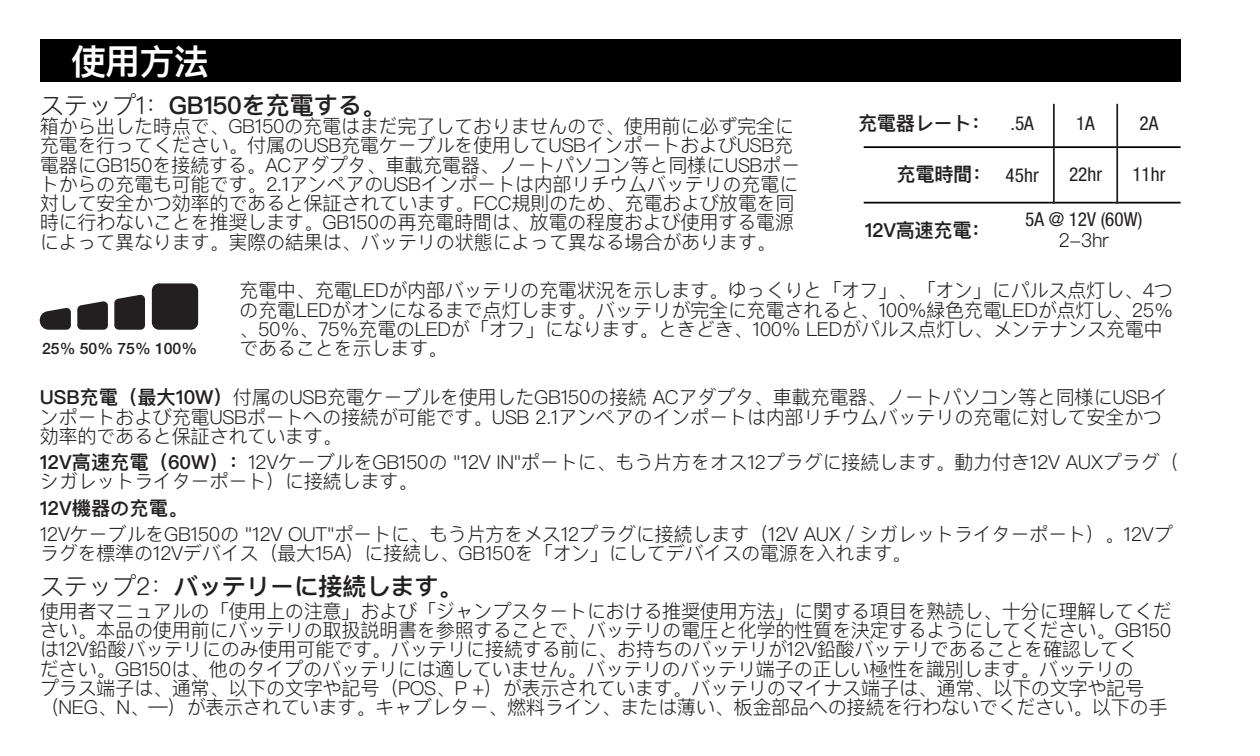
<style>
.page{position:relative;width:1260px;height:756px;background:#fff}
.page>*{position:absolute;margin:0;border:0;box-sizing:border-box;transform-origin:0 0}
.t1{font:600 35px "Ping Fang SC";color:#fff}
.NOCO_HN_Cond-Text{font:600 24.5px "Ping Fang SC";letter-spacing:-.02em;color:#231f20}
.NOCO_HN_Cond-Text-2{font:300 19.25px/19.2px "Ping Fang SC";letter-spacing:-.02em;color:#231f20}
.NOCO_HN_Cond-Text-3{font:condensed 19.25px "Helvetica Neue LTW1 G";color:#231f20}
.NOCO_HN_Cond-Text-4{font:600 19.25px "Ping Fang SC";letter-spacing:-.02em;color:#231f20}
.NOCO_HN_Cond-Text-5{font:600 19.25px "Ping Fang SC";color:#231f20}
.t2{font:500 15.75px "Helvetica Neue LT Std";color:#231f20}
.s1{font-weight:300}
.s2{font-weight:600}
</style>
<div class="page">
<div style="left:40px;top:40px;width:1141px;height:42px;background:#000"></div>
<div style="left:152px;top:283px;width:46px;height:47px;background:#231f20;border-radius:7px"></div>
<svg style="left:114px;top:294px;width:31px;height:36px"></svg>
<svg style="left:77px;top:301px;width:31px;height:29px"></svg>
<svg style="left:39px;top:308px;width:32px;height:22px"></svg>
<hr style="left:864px;top:146px;width:317px;height:2px;background:#000">
<hr style="left:864px;top:202px;width:317px;height:2px;background:#000">
<hr style="left:1053px;top:104px;width:2px;height:100px;background:#231f20">
<hr style="left:1116px;top:104px;width:2px;height:100px;background:#231f20">
<p class="t1" style="left:71px;top:40px;width:139px">使用方法</p>
<p class="NOCO_HN_Cond-Text" style="left:40px;top:90px;width:348px"><span class="s1">ステップ1：</span>GB150を充電する。</p>
<p class="NOCO_HN_Cond-Text-2" style="left:40px;top:116px;width:762px">箱から出した時点で、GB150の充電はまだ完了しておりませんので、使用前に必ず完全に充電を行ってください。付属のUSB充電ケーブルを使用してUSBインポートおよびUSB充電器にGB150を接続する。ACアダプタ、車載充電器、ノートパソコン等と同様にUSBポートからの充電も可能です。2.1アンペアのUSBインポートは内部リチウムバッテリの充電に対して安全かつ効率的であると保証されています。FCC規則のため、充電および放電を同時に行わないことを推奨します。GB150の再充電時間は、放電の程度および使用する電源によって異なります。実際の結果は、バッテリの状態によって異なる場合があります。</p>
<p class="NOCO_HN_Cond-Text-2" style="left:239px;top:281px;width:936px">充電中、充電LEDが内部バッテリの充電状況を示します。ゆっくりと「オフ」、「オン」にパルス点灯し、4つの充電LEDがオンになるまで点灯します。バッテリが完全に充電されると、100%緑色充電LEDが点灯し、25％、50％、75％充電のLEDが「オフ」になります。ときどき、100% LEDがパルス点灯し、メンテナンス充電中であることを示します。</p>
<p class="NOCO_HN_Cond-Text-4" style="left:858px;top:112px;width:134px">充電器レート：</p>
<p class="NOCO_HN_Cond-Text-3" style="left:1140px;top:112px;width:20px">2A</p>
<p class="NOCO_HN_Cond-Text-3" style="left:1010px;top:112px;width:25px">.5A</p>
<p class="NOCO_HN_Cond-Text-3" style="left:1076px;top:112px;width:20px">1A</p>
<p class="NOCO_HN_Cond-Text-4" style="left:897px;top:163px;width:96px">充電時間：</p>
<p class="NOCO_HN_Cond-Text-4" style="left:865px;top:218px;width:127px">12V高速充電：</p>
<p class="NOCO_HN_Cond-Text-3" style="left:1069px;top:163px;width:35px">22hr</p>
<p class="NOCO_HN_Cond-Text-3" style="left:1132px;top:163px;width:35px">11hr</p>
<p class="NOCO_HN_Cond-Text-3" style="left:1006px;top:164px;width:35px">45hr</p>
<p class="NOCO_HN_Cond-Text-3" style="left:1025px;top:208px;width:119px">5A @ 12V (60W)</p>
<p class="NOCO_HN_Cond-Text-2" style="left:1058px;top:230px;width:52px">2-3hr</p>
<p class="t2" style="left:42px;top:339px;width:156px">25% 50% 75% 100%</p>
<p class="NOCO_HN_Cond-Text-2" style="left:40px;top:388px;width:1131px"><span class="s2">USB充電（最大10W）</span>付属のUSB充電ケーブルを使用したGB150の接続 ACアダプタ、車載充電器、ノートパソコン等と同様にUSBインポートおよび充電USBポートへの接続が可能です。USB 2.1アンペアのインポートは内部リチウムバッテリの充電に対して安全かつ効率的であると保証されています。</p>
<p class="NOCO_HN_Cond-Text-2" style="left:40px;top:452px;width:1140px"><span class="s2">12V高速充電（60W）：</span>12VケーブルをGB150の "12V IN"ポートに、もう片方をオス12プラグに接続します。動力付き12V AUXプラグ（シガレットライターポート）に接続します。</p>
<p class="NOCO_HN_Cond-Text-5" style="left:40px;top:496px;width:149px">12V機器の充電。</p>
<p class="NOCO_HN_Cond-Text-2" style="left:40px;top:524px;width:1135px">12VケーブルをGB150の "12V OUT"ポートに、もう片方をメス12プラグに接続します（12V AUX／シガレットライターポート）。12Vプラグを標準の12Vデバイス（最大15A）に接続し、GB150を「オン」にしてデバイスの電源を入れます。</p>
<p class="NOCO_HN_Cond-Text" style="left:40px;top:571px;width:424px"><span class="s1">ステップ2：</span>バッテリーに接続します。</p>
<p class="NOCO_HN_Cond-Text-2" style="left:40px;top:601px;width:1134px">使用者マニュアルの「使用上の注意」および「ジャンプスタートにおける推奨使用方法」に関する項目を熟読し、十分に理解してください。本品の使用前にバッテリの取扱説明書を参照することで、バッテリの電圧と化学的性質を決定するようにしてください。GB150は12V鉛酸バッテリにのみ使用可能です。バッテリに接続する前に、お持ちのバッテリが12V鉛酸バッテリであることを確認してく<br>ださい。GB150は、他のタイプのバッテリには適していません。バッテリのバッテリ端子の正しい極性を識別します。バッテリの<br>プラス端子は、通常、以下の文字や記号（POS、P +）が表示されています。バッテリのマイナス端子は、通常、以下の文字や記号（NEG、N、―）が表示されています。キャブレター、燃料ライン、または薄い、板金部品への接続を行わないでください。以下の手</p>
</div>
